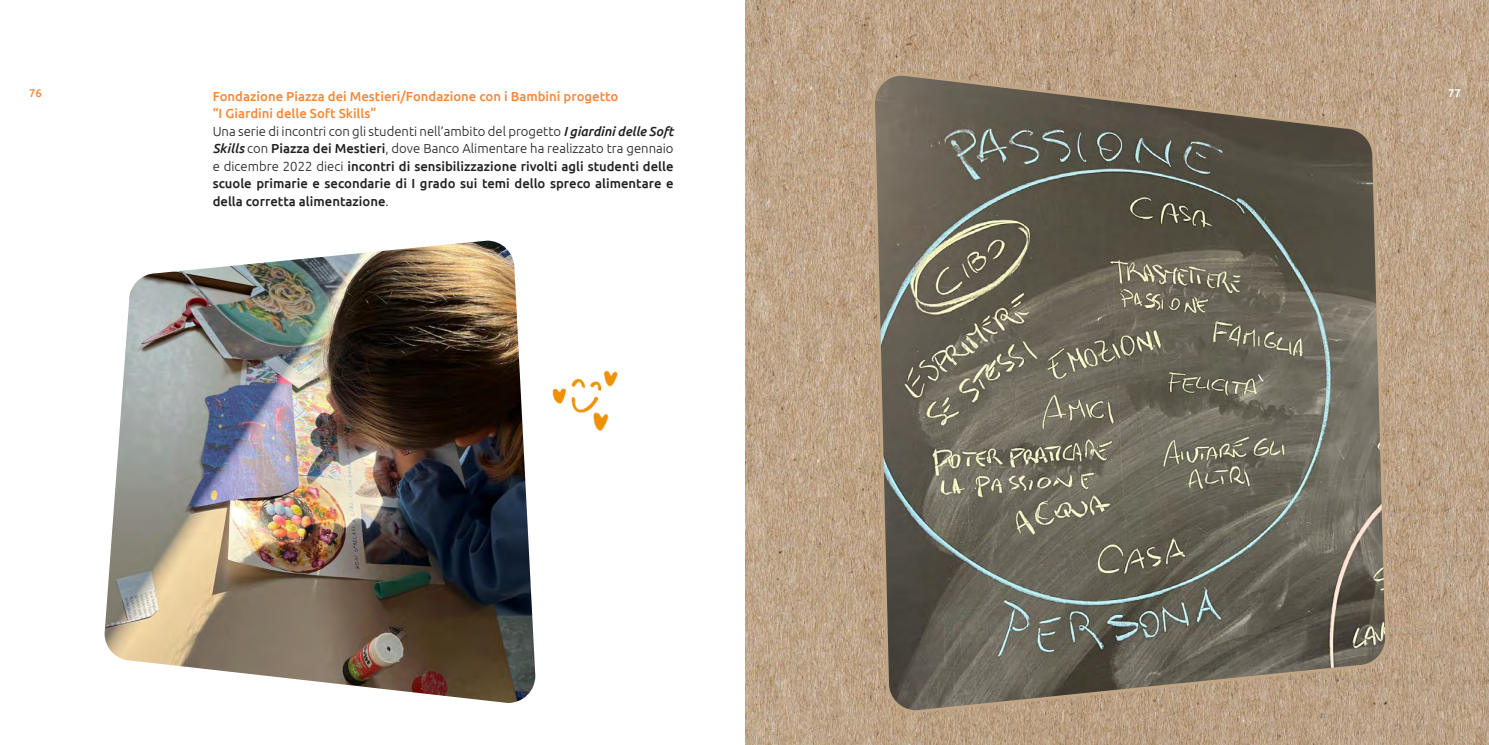
<style>
.page{position:relative;width:1489px;height:745px;background:#fff}
.page>*{position:absolute;margin:0;border:0;box-sizing:border-box;transform-origin:0 0}
.t1{font:500 13.12px/17.5px "Ubuntu";color:#231f20}
.t2{font:500 11.25px "Ubuntu";color:#f58938}
.t3{font:500 11.25px "Ubuntu";color:#fff}
.s1{color:#f58938}
.s2{font-weight:300}
.s3{font-style:italic}
</style>
<div class="page">
<img style="left:745px;top:0;width:743px;height:744px">
<svg style="left:870px;top:71px;width:519px;height:643px;background:#756e60"></svg>
<img style="left:105px;top:240px;width:430px;height:462px">
<img style="left:552px;top:370px;width:66px;height:61px">
<p class="t2" style="left:29px;top:86px;width:14px">76</p>
<p class="t1" style="left:213px;top:87px;width:462px"><span class="s1">Fondazione Piazza dei Mestieri/Fondazione con i Bambini progetto<br>“I Giardini delle Soft Skills”<br></span><span class="s2">Una serie di incontri con gli studenti nell’ambito del progetto</span> <span class="s3">I giardini delle Soft Skills</span> <span class="s2">con</span> Piazza dei Mestieri<span class="s2">, dove Banco Alimentare ha realizzato tra gennaio e dicembre 2022 dieci</span> incontri di sensibilizzazione rivolti agli studenti delle scuole primarie e secondarie di I grado sui temi dello spreco alimentare e della corretta alimentazione<span class="s2">.</span></p>
<p class="t3" style="left:1447px;top:86px;width:14px">77</p>
</div>
